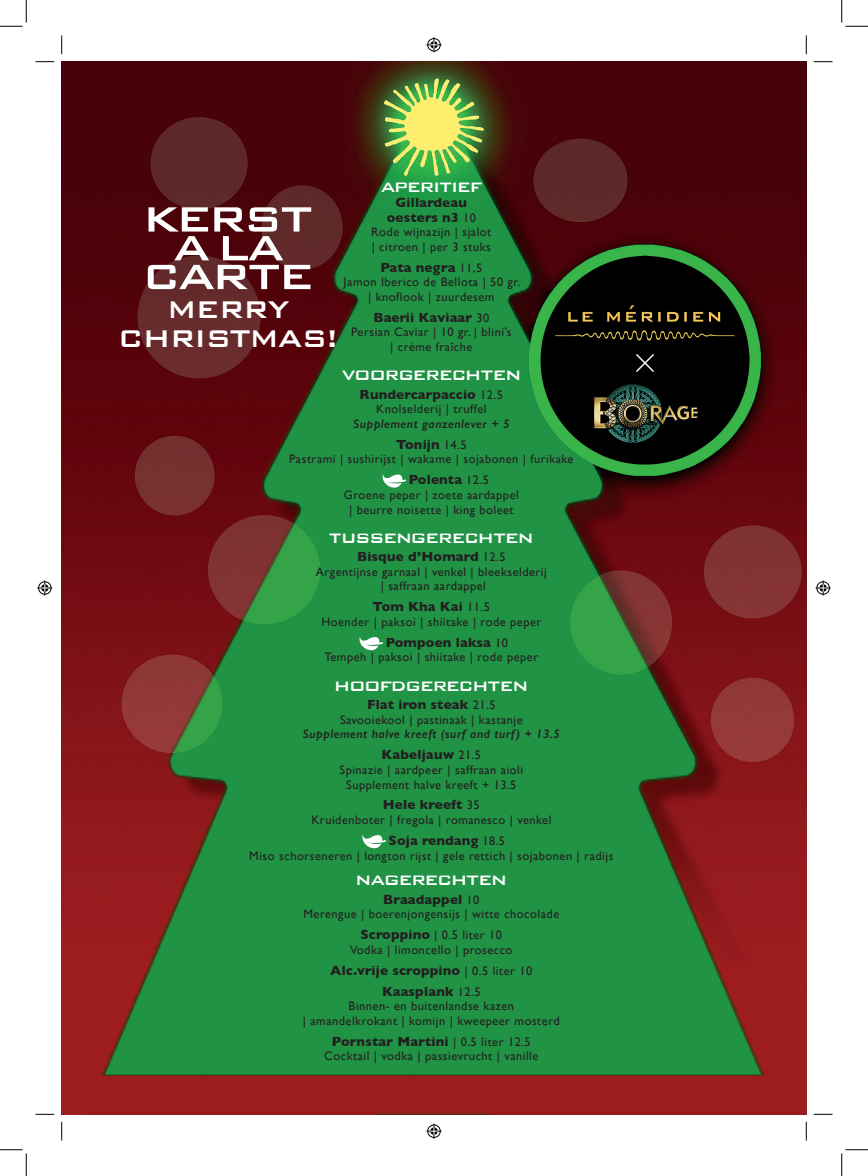
<style>
.page{position:relative;width:868px;height:1176px;background:#fff}
.page>*{position:absolute;margin:0;border:0;box-sizing:border-box;transform-origin:0 0}
.t1{font:500 57.25px "Bank Gothic";letter-spacing:-.04em;color:#fff}
.t2{font:500 32.25px/28.8px "Bank Gothic";letter-spacing:-.04em;color:#fff;text-align:center}
.t3{font:500 22.25px "Bank Gothic";letter-spacing:-.04em;color:#fff}
.t4{font:700 13.5px/14.6px "Gill Sans";letter-spacing:.01em;color:#231f20;text-align:center}
.t5{font:12.38px/14.6px "Gill Sans";letter-spacing:.04em;color:#231f20;text-align:center}
.t6{font:italic 600 12.38px "Gill Sans";letter-spacing:.04em;color:#231f20}
.s1{font-weight:400;font-size:12.38px}
.s2{font-weight:700;font-size:13.5px}
</style>
<div class="page">
<img style="left:62px;top:62px;width:744px;height:1052px">
<svg style="left:379px;top:473px;width:27px;height:17px"></svg>
<svg style="left:356px;top:635px;width:27px;height:18px"></svg>
<svg style="left:359px;top:833px;width:27px;height:18px"></svg>
<svg style="left:35px;top:61px;width:19px;height:1px"></svg>
<svg style="left:813px;top:61px;width:19px;height:1px"></svg>
<svg style="left:35px;top:1113px;width:19px;height:2px"></svg>
<svg style="left:813px;top:1113px;width:19px;height:2px"></svg>
<svg style="left:61px;top:35px;width:1px;height:19px"></svg>
<svg style="left:61px;top:1122px;width:1px;height:18px"></svg>
<svg style="left:805px;top:35px;width:2px;height:19px"></svg>
<svg style="left:805px;top:1122px;width:2px;height:18px"></svg>
<svg style="left:0;top:0;width:27px;height:27px"></svg>
<svg style="left:0;top:1149px;width:27px;height:27px"></svg>
<svg style="left:841px;top:0;width:26px;height:27px"></svg>
<svg style="left:841px;top:1149px;width:26px;height:27px"></svg>
<svg style="left:426px;top:37px;width:15px;height:15px"></svg>
<svg style="left:426px;top:1123px;width:15px;height:15px"></svg>
<svg style="left:37px;top:580px;width:15px;height:15px"></svg>
<svg style="left:815px;top:580px;width:15px;height:15px"></svg>
<h3 class="t3" style="left:380px;top:169px;width:103px">aperitief</h3>
<p class="t4" style="left:386px;top:195px;width:91px">Gillardeau oesters n3 <span class="s1">10</span></p>
<p class="t5" style="left:371px;top:224px;width:121px;text-align:left">Rode wijnazijn | sjalot | citroen | per 3 stuks</p>
<p class="t4" style="left:380px;top:259px;width:103px">Pata negra <span class="s1">11,5</span></p>
<p class="t5" style="left:343px;top:275px;width:178px">Jamon Iberico de Bellota | 50 gr. | knoflook | zuurdesem</p>
<p class="t4" style="left:373px;top:310px;width:117px">Baerii Kaviaar <span class="s1">30</span></p>
<p class="t5" style="left:351px;top:325px;width:162px">Persian Caviar | 10 gr. | blini’s | crème fraîche</p>
<h3 class="t3" style="left:341px;top:357px;width:181px">voorgerechten</h3>
<p class="t4" style="left:359px;top:386px;width:145px">Rundercarpaccio <span class="s1">12.5</span></p>
<p class="t5" style="left:376px;top:402px;width:112px">Knolselderij | truffel</p>
<p class="t6" style="left:353px;top:416px;width:158px">Supplement ganzenlever + 5</p>
<p class="t4" style="left:396px;top:437px;width:72px">Tonijn <span class="s1">14.5</span></p>
<p class="t5" style="left:289px;top:452px;width:286px">Pastrami | sushirijst | wakame | sojabonen | furikake</p>
<p class="t4" style="left:409px;top:472px;width:82px">Polenta <span class="s1">12.5</span></p>
<p class="t5" style="left:344px;top:487px;width:176px">Groene peper | zoete aardappel | beurre noisette | king boleet</p>
<h3 class="t3" style="left:329px;top:520px;width:206px">tussengerechten</h3>
<p class="t4" style="left:357px;top:549px;width:150px">Bisque d’Homard <span class="s1">12.5</span></p>
<p class="t5" style="left:316px;top:564px;width:232px">Argentijnse garnaal | venkel | bleekselderij | saffraan aardappel</p>
<p class="t4" style="left:372px;top:599px;width:119px">Tom Kha Kai <span class="s1">11.5</span></p>
<p class="t5" style="left:321px;top:614px;width:221px">Hoender | paksoi | shiitake | rode peper</p>
<p class="t4" style="left:385px;top:635px;width:124px">Pompoen laksa <span class="s1">10</span></p>
<p class="t5" style="left:324px;top:650px;width:215px">Tempeh | paksoi | shiitake | rode peper</p>
<h3 class="t3" style="left:334px;top:668px;width:195px">hoofdgerechten</h3>
<p class="t4" style="left:367px;top:697px;width:130px">Flat iron steak <span class="s1">21.5</span></p>
<p class="t5" style="left:340px;top:712px;width:184px">Savooiekool | pastinaak | kastanje</p>
<p class="t6" style="left:303px;top:727px;width:259px">Supplement halve kreeft (surf and turf) + 13.5</p>
<p class="t4" style="left:381px;top:747px;width:101px">Kabeljauw <span class="s1">21.5</span></p>
<p class="t5" style="left:339px;top:762px;width:185px">Spinazie | aardpeer | saffraan aioli<br>Supplement halve kreeft + 13.5</p>
<p class="t4" style="left:383px;top:797px;width:98px">Hele kreeft <span class="s1">35</span></p>
<p class="t5" style="left:311px;top:812px;width:241px">Kruidenboter | fregola | romanesco | venkel</p>
<p class="t4" style="left:388px;top:833px;width:118px">Soja rendang <span class="s1">18.5</span></p>
<p class="t5" style="left:249px;top:848px;width:365px">Miso schorseneren | longton rijst | gele rettich | sojabonen | radijs</p>
<h3 class="t3" style="left:355px;top:862px;width:153px">nagerechten</h3>
<p class="t4" style="left:383px;top:891px;width:98px">Braadappel <span class="s1">10</span></p>
<p class="t5" style="left:303px;top:903px;width:257px;line-height:20.9px">Merengue | boerenjongensijs | witte chocolade<br><span class="s2">Scroppino</span> | 0.5 liter 10</p>
<p class="t5" style="left:350px;top:942px;width:164px">Vodka | limoncello | prosecco</p>
<p class="t4" style="left:330px;top:959px;width:203px;line-height:20.9px">Alc.vrije scroppino <span class="s1">| 0.5 liter 10<br></span>Kaasplank <span class="s1">12.5</span></p>
<p class="t5" style="left:303px;top:998px;width:258px">Binnen- en buitenlandse kazen<br>| amandelkrokant | komijn | kweepeer mosterd</p>
<p class="t4" style="left:332px;top:1033px;width:200px">Pornstar Martini <span class="s1">| 0.5 liter 12.5</span></p>
<p class="t5" style="left:324px;top:1049px;width:216px">Cocktail | vodka | passievrucht | vanille</p>
<h1 class="t1" style="left:143px;top:172px;width:172px">kerst</h1>
<h1 class="t1" style="left:173px;top:201px;width:113px">a la</h1>
<h1 class="t1" style="left:143px;top:230px;width:172px">carte</h1>
<h2 class="t2" style="left:118px;top:292px;width:222px">MERRY<br>CHRISTMAS!</h2>
</div>
